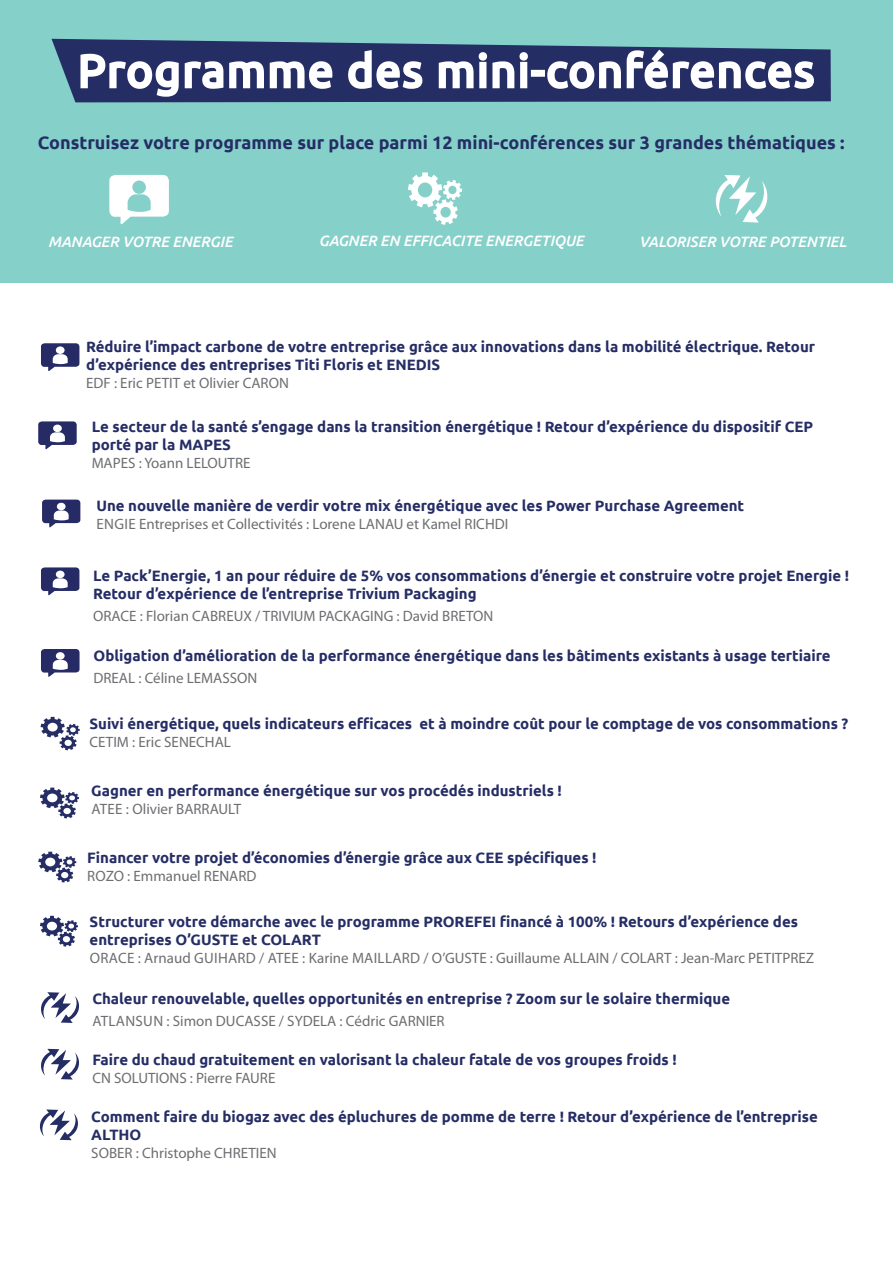
<style>
.page{position:relative;width:893px;height:1263px;background:#fff}
.page>*{position:absolute;margin:0;border:0;box-sizing:border-box;transform-origin:0 0}
.t1{font:45px "Ubuntu";letter-spacing:.04em;color:#fff}
.t2{font:700 18px "Ubuntu";color:#252d65}
.t3{font:700 15px/18px "Ubuntu";color:#252d65}
.t4{font:15px "Myriad Pro";color:#6d6e71}
.t5{font:italic 500 15px "Ubuntu";color:#fff}
.s1{font-style:inherit}
</style>
<div class="page">
<div style="left:0;top:0;width:893px;height:283px;background:#86d0ca"></div>
<svg style="left:52px;top:39px;width:779px;height:63px;fill:#252d65"></svg>
<svg style="left:79px;top:52px;width:255px;height:47px;background:#666c93"></svg>
<svg style="left:346px;top:48px;width:78px;height:43px;background:#71769b"></svg>
<svg style="left:437px;top:50px;width:93px;height:40px;background:#73789c"></svg>
<div style="left:531px;top:70px;width:14px;height:7px;border:3px solid #fff"></div>
<svg style="left:545px;top:48px;width:271px;height:43px;background:#6c7197"></svg>
<svg style="left:40px;top:788px;width:39px;height:30px"></svg>
<svg style="left:109px;top:175px;width:60px;height:50px"></svg>
<svg style="left:408px;top:172px;width:54px;height:53px"></svg>
<svg style="left:38px;top:421px;width:39px;height:29px"></svg>
<svg style="left:41px;top:567px;width:38px;height:29px"></svg>
<svg style="left:41px;top:717px;width:39px;height:33px"></svg>
<svg style="left:40px;top:916px;width:38px;height:31px"></svg>
<svg style="left:38px;top:852px;width:38px;height:30px"></svg>
<svg style="left:715px;top:175px;width:53px;height:48px"></svg>
<svg style="left:41px;top:992px;width:38px;height:31px"></svg>
<svg style="left:41px;top:1049px;width:38px;height:30px"></svg>
<svg style="left:40px;top:1109px;width:38px;height:31px"></svg>
<svg style="left:41px;top:649px;width:39px;height:28px"></svg>
<svg style="left:42px;top:500px;width:38px;height:28px"></svg>
<svg style="left:41px;top:343px;width:38px;height:28px"></svg>
<h1 class="t1" style="left:78px;top:43px;width:738px">Programme des mini-conférences</h1>
<p class="t2" style="left:38px;top:131px;width:808px">Construisez votre programme sur place parmi 12 mini-conférences sur 3 grandes thématiques :</p>
<p class="t5" style="left:48px;top:232px;width:186px">MANAGER VOTRE ENERGIE</p>
<p class="t5" style="left:319px;top:231px;width:266px">GAGNER EN EFFICACITE ENERGETIQUE</p>
<p class="t5" style="left:639px;top:232px;width:209px">VALORISER VOTRE POTENTIEL</p>
<p class="t3" style="left:86px;top:337px;width:731px">Réduire l’impact carbone de votre entreprise grâce aux innovations dans la mobilité électrique. Retour d’expérience des entreprises Titi Floris et ENEDIS</p>
<p class="t4" style="left:86px;top:374px;width:185px">EDF : Eric PETIT et Olivier CARON</p>
<p class="t3" style="left:92px;top:417px;width:723px">Le secteur de la santé s’engage dans la transition énergétique ! Retour d’expérience du dispositif CEP porté par la MAPES</p>
<p class="t4" style="left:92px;top:453px;width:152px">MAPES : Yoann LELOUTRE</p>
<p class="t3" style="left:96px;top:497px;width:649px">Une nouvelle manière de verdir votre mix énergétique avec les Power Purchase Agreement</p>
<p class="t4" style="left:97px;top:515px;width:9px">ENGIE</p>
<p class="t4" style="left:139px;top:515px;width:369px">Entreprises et Collectivités : Lorene LANAU et Kamel RICHDI</p>
<p class="t3" style="left:93px;top:566px;width:757px">Le Pack’Energie, 1 an pour réduire de 5% vos consommations d’énergie et construire votre projet Energie !<br>Retour d’expérience de l’entreprise Trivium Packaging</p>
<p class="t4" style="left:93px;top:607px;width:277px">ORACE : Florian CABREUX / TRIVIU M PACKAGING</p>
<p class="t4" style="left:397px;top:607px;width:87px">: David BRETON</p>
<p class="t3" style="left:94px;top:646px;width:739px">Obligation d’amélioration de la performance énergétique dans les bâtiments existants à usage tertiaire</p>
<p class="t4" style="left:94px;top:669px;width:154px">DREAL : Céline LEMASSON</p>
<p class="t3" style="left:90px;top:714px;width:760px">Suivi énergétique, quels indicateurs efficaces et à moindre coût pour le comptage de vos consommations ?</p>
<p class="t4" style="left:90px;top:732px;width:143px">CETIM : Eric SENECHAL</p>
<p class="t3" style="left:91px;top:782px;width:472px">Gagner en performance énergétique sur vos procédés industriels !</p>
<p class="t4" style="left:91px;top:800px;width:151px">ATEE : Olivier BARRAULT</p>
<p class="t3" style="left:87px;top:849px;width:511px">Financer votre projet d’économies d’énergie grâce aux CEE spécifiques !</p>
<p class="t4" style="left:87px;top:867px;width:171px">ROZO : Emmanuel RENARD</p>
<p class="t3" style="left:90px;top:913px;width:710px">Structurer votre démarche avec le programme PROREFEI financé à 100% ! Retours d’expérience des entreprises O’GUSTE et COLART</p>
<p class="t4" style="left:90px;top:949px;width:726px">ORACE : Arnaud GUI HARD / ATEE : Karine MAI LLARD / O’GUSTE : Guillaume ALLAIN / COLART : Jean-Marc PETITPREZ</p>
<p class="t3" style="left:92px;top:989px;width:639px">Chaleur renouvelable, quelles opportunités en entreprise ? Zoom sur le solaire thermique</p>
<p class="t4" style="left:93px;top:1012px;width:324px">ATLAN SUN : Simon DUCASSE / SYDELA : <span class="s1">C</span>édric GARNIER</p>
<p class="t3" style="left:92px;top:1050px;width:586px">Faire du chaud gratuitement en valorisant la chaleur fatale de vos groupes froids !</p>
<p class="t4" style="left:92px;top:1068px;width:167px">CN SOLUTION S : Pierre FAURE</p>
<p class="t3" style="left:91px;top:1108px;width:728px">Comment faire du biogaz avec des épluchures de pomme de terre ! Retour d’expérience de l’entreprise<br>ALTHO</p>
<p class="t4" style="left:91px;top:1144px;width:172px">SOBER : Christophe CHRETIEN</p>
</div>
